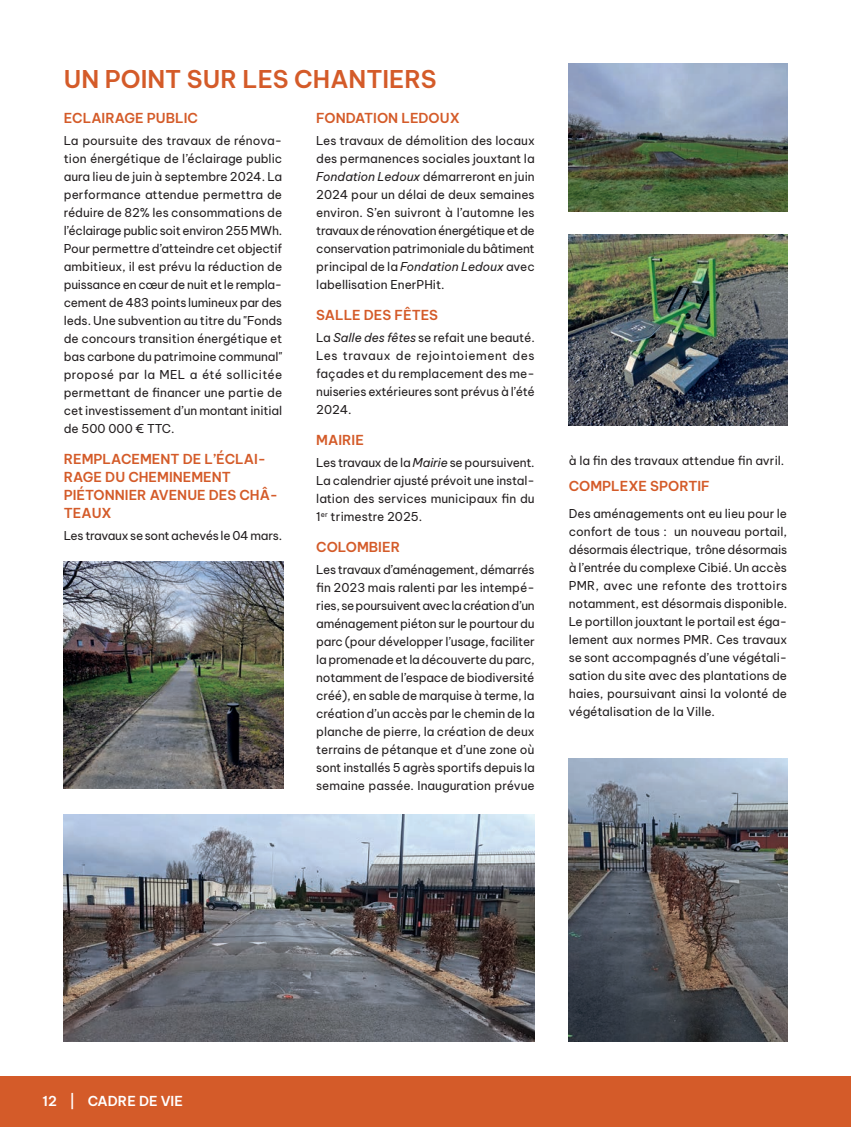
<style>
.page{position:relative;width:851px;height:1127px;background:#fff}
.page>*{position:absolute;margin:0;border:0;box-sizing:border-box;transform-origin:0 0}
.t1{font:600 24px "Be Vietnam Pro";color:#d45b29}
.t2{font:600 13.5px/18px "Be Vietnam Pro";color:#d45b29}
.t3{font:600 13.5px "Be Vietnam Pro";color:#fff}
.t4{font:12px/18px "Be Vietnam Pro";letter-spacing:-.005em;color:#231f20;text-align:justify}
.s1{font-style:italic}
</style>
<div class="page">
<div style="left:0;top:1076px;width:850px;height:51px;background:#d45b29"></div>
<img style="left:568px;top:64px;width:219px;height:148px">
<img style="left:568px;top:234px;width:219px;height:192px">
<img style="left:64px;top:561px;width:219px;height:228px">
<img style="left:64px;top:814px;width:470px;height:228px">
<img style="left:568px;top:758px;width:219px;height:284px">
<h1 class="t1" style="left:64px;top:59px;width:374px">UN POINT SUR LES CHANTIERS</h1>
<p class="t2" style="left:64px;top:107px;width:136px">ECLAIRAGE PUBLIC</p>
<p class="t4" style="left:64px;top:130px;width:220px">La poursuite des travaux de rénova&shy;tion énergétique de l’éclairage public aura lieu de juin à septembre 2024. La performance attendue permettra de réduire de 82% les consommations de l’éclairage public soit environ 255 MWh.<br>Pour permettre d’atteindre cet objectif ambitieux, il est prévu la réduction de puissance en cœur de nuit et le rempla&shy;cement de 483 points lumineux par des leds. Une subvention au titre du "Fonds de concours transition énergétique et bas carbone du patrimoine communal" proposé par la MEL a été sollicitée permettant de financer une partie de cet investissement d’un montant initial de 500 000 € TTC.</p>
<p class="t2" style="left:64px;top:448px;width:216px">REMPLACEMENT DE L’ÉCLAI-<br>RAGE DU CHEMINEMENT<br>PIÉTONNIER AVENUE DES CHÂ-<br>TEAUX</p>
<p class="t4" style="left:64px;top:525px;width:220px">Les travaux se sont achevés le 04 mars.</p>
<p class="t2" style="left:316px;top:107px;width:145px">FONDATION LEDOUX</p>
<p class="t4" style="left:316px;top:130px;width:220px">Les travaux de démolition des locaux des permanences sociales jouxtant la <span class="s1">Fondation Ledoux</span> démarreront en juin 2024 pour un délai de deux semaines environ. S’en suivront à l’automne les travaux de rénovation énergétique et de conservation patrimoniale du bâtiment principal de la <span class="s1">Fondation Ledoux</span> avec labellisation EnerPHit.</p>
<p class="t2" style="left:316px;top:304px;width:123px">SALLE DES FÊTES</p>
<p class="t4" style="left:316px;top:327px;width:220px">La <span class="s1">Salle des fêtes</span> se refait une beauté.<br>Les travaux de rejointoiement des façades et du remplacement des me&shy;nuiseries extérieures sont prévus à l’été 2024.</p>
<p class="t2" style="left:316px;top:429px;width:49px">MAIRIE</p>
<p class="t4" style="left:316px;top:452px;width:220px">Les travaux de la <span class="s1">Mairie</span> se poursuivent.<br>La calendrier ajusté prévoit une instal&shy;lation des services municipaux fin du 1<sup>er</sup> trimestre 2025.</p>
<p class="t2" style="left:316px;top:536px;width:85px">COLOMBIER</p>
<p class="t4" style="left:316px;top:559px;width:220px">Les travaux d’aménagement, démarrés fin 2023 mais ralenti par les intempé&shy;ries, se poursuivent avec la création d’un aménagement piéton sur le pourtour du parc (pour développer l’usage, faciliter la promenade et la découverte du parc, notamment de l’espace de biodiversité créé), en sable de marquise à terme, la création d’un accès par le chemin de la planche de pierre, la création de deux terrains de pétanque et d’une zone où sont installés 5 agrès sportifs depuis la semaine passée. Inauguration prévue</p>
<p class="t4" style="left:568px;top:450px;width:217px">à la fin des travaux attendue fin avril.</p>
<p class="t2" style="left:568px;top:476px;width:143px">COMPLEXE SPORTIF</p>
<p class="t4" style="left:568px;top:503px;width:220px">Des aménagements ont eu lieu pour le confort de tous : un nouveau portail, désormais électrique, trône désormais à l’entrée du complexe Cibié. Un accès PMR, avec une refonte des trottoirs notamment, est désormais disponible.<br>Le portillon jouxtant le portail est éga&shy;lement aux normes PMR. Ces travaux se sont accompagnés d’une végétali&shy;sation du site avec des plantations de haies, poursuivant ainsi la volonté de végétalisation de la Ville.</p>
<p class="t3" style="left:43px;top:1089px;width:142px">12 | CADRE DE VIE</p>
<p class="t3" style="left:88px;top:1089px;width:64px">RUBRIQU</p>
</div>
